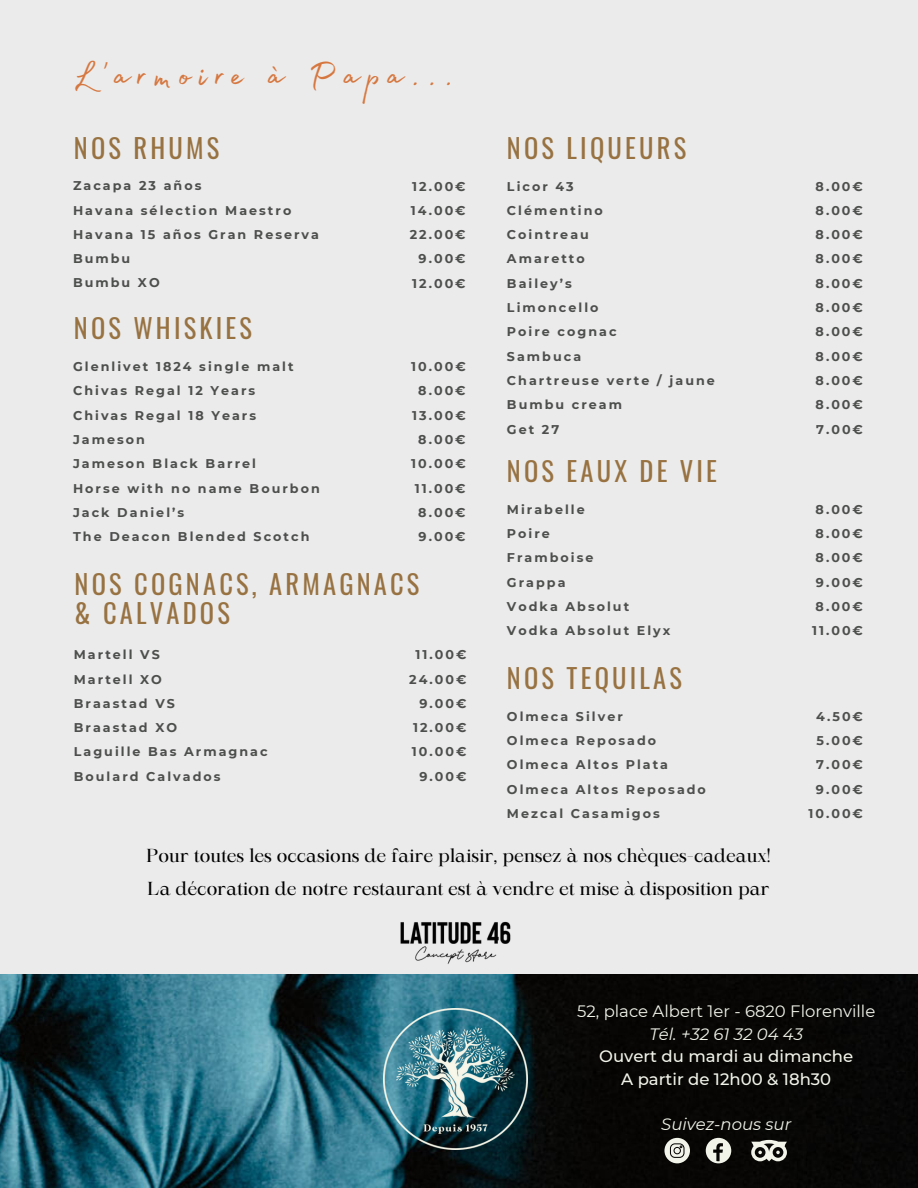
<style>
.page{position:relative;width:918px;height:1188px;background:#ebebeb}
.page>*{position:absolute;margin:0;border:0;box-sizing:border-box;transform-origin:0 0}
.t1{font:47.55px "Madelyn Fill";letter-spacing:.16em;color:#d6773f}
.t2{font:26.55px "Oswald";letter-spacing:.12em;color:#987241}
.t3{font:18px "Maharlika";color:#000}
.t4{font:500 16.5px "Montserrat";color:#f2f4ea}
.t5{font:16.5px "Montserrat";color:#f2f4ea}
.t6{font:italic 16.5px "Montserrat";color:#f2f4ea}
.t7{font:700 12.75px "Montserrat";letter-spacing:.16em;color:#4d4f4d}
</style>
<div class="page">
<img style="left:0;top:974px;width:918px;height:214px">
<svg style="left:706px;top:1138px;width:25px;height:25px"></svg>
<svg style="left:664px;top:1138px;width:26px;height:25px"></svg>
<svg style="left:751px;top:1140px;width:36px;height:21px"></svg>
<img style="left:383px;top:1009px;width:144px;height:140px">
<img style="left:400px;top:921px;width:111px;height:43px">
<p class="t1" style="left:73px;top:39px;width:382px">L'armoire à Papa...</p>
<p class="t2" style="left:74px;top:127px;width:147px">NOS RHUMS</p>
<p class="t7" style="left:73px;top:178px;width:130px">Zacapa 23 años</p>
<p class="t7" style="left:73px;top:202px;width:220px">Havana sélection Maestro</p>
<p class="t7" style="left:73px;top:227px;width:248px">Havana 15 años Gran Reserva</p>
<p class="t7" style="left:73px;top:251px;width:59px">Bumbu</p>
<p class="t7" style="left:73px;top:275px;width:88px">Bumbu XO</p>
<p class="t2" style="left:74px;top:307px;width:180px">NOS WHISKIES</p>
<p class="t7" style="left:73px;top:359px;width:222px">Glenlivet 1824 single malt</p>
<p class="t7" style="left:73px;top:383px;width:184px">Chivas Regal 12 Years</p>
<p class="t7" style="left:73px;top:407px;width:185px">Chivas Regal 18 Years</p>
<p class="t7" style="left:73px;top:432px;width:73px">Jameson</p>
<p class="t7" style="left:73px;top:456px;width:184px">Jameson Black Barrel</p>
<p class="t7" style="left:73px;top:480px;width:248px">Horse with no name Bourbon</p>
<p class="t7" style="left:73px;top:504px;width:113px">Jack Daniel’s</p>
<p class="t7" style="left:73px;top:529px;width:238px">The Deacon Blended Scotch</p>
<p class="t7" style="left:412px;top:178px;width:55px">12.00€</p>
<p class="t7" style="left:411px;top:202px;width:56px">14.00€</p>
<p class="t7" style="left:410px;top:227px;width:58px">22.00€</p>
<p class="t7" style="left:419px;top:251px;width:49px">9.00€</p>
<p class="t7" style="left:412px;top:275px;width:55px">12.00€</p>
<p class="t7" style="left:411px;top:359px;width:56px">10.00€</p>
<p class="t7" style="left:418px;top:383px;width:49px">8.00€</p>
<p class="t7" style="left:412px;top:407px;width:55px">13.00€</p>
<p class="t7" style="left:418px;top:432px;width:49px">8.00€</p>
<p class="t7" style="left:411px;top:456px;width:56px">10.00€</p>
<p class="t7" style="left:415px;top:480px;width:53px">11.00€</p>
<p class="t7" style="left:418px;top:504px;width:49px">8.00€</p>
<p class="t7" style="left:419px;top:529px;width:49px">9.00€</p>
<p class="t2" style="left:75px;top:563px;width:346px">NOS COGNACS, ARMAGNACS</p>
<p class="t2" style="left:75px;top:592px;width:157px">&amp; CALVADOS</p>
<p class="t7" style="left:74px;top:647px;width:87px">Martell VS</p>
<p class="t7" style="left:74px;top:671px;width:90px">Martell XO</p>
<p class="t7" style="left:74px;top:696px;width:103px">Braastad VS</p>
<p class="t7" style="left:74px;top:720px;width:105px">Braastad XO</p>
<p class="t7" style="left:74px;top:744px;width:195px">Laguille Bas Armagnac</p>
<p class="t7" style="left:74px;top:768px;width:148px">Boulard Calvados</p>
<p class="t7" style="left:416px;top:647px;width:53px">11.00€</p>
<p class="t7" style="left:409px;top:671px;width:59px">24.00€</p>
<p class="t7" style="left:419px;top:696px;width:49px">9.00€</p>
<p class="t7" style="left:413px;top:720px;width:55px">12.00€</p>
<p class="t7" style="left:412px;top:744px;width:56px">10.00€</p>
<p class="t7" style="left:419px;top:768px;width:49px">9.00€</p>
<p class="t2" style="left:507px;top:127px;width:181px">NOS LIQUEURS</p>
<p class="t7" style="left:507px;top:178px;width:68px">Licor 43</p>
<p class="t7" style="left:507px;top:202px;width:97px">Clémentino</p>
<p class="t7" style="left:507px;top:227px;width:83px">Cointreau</p>
<p class="t7" style="left:507px;top:251px;width:79px">Amaretto</p>
<p class="t7" style="left:507px;top:275px;width:66px">Bailey’s</p>
<p class="t7" style="left:507px;top:300px;width:93px">Limoncello</p>
<p class="t7" style="left:507px;top:324px;width:111px">Poire cognac</p>
<p class="t7" style="left:507px;top:348px;width:76px">Sambuca</p>
<p class="t7" style="left:507px;top:373px;width:209px">Chartreuse verte / jaune</p>
<p class="t7" style="left:507px;top:397px;width:117px">Bumbu cream</p>
<p class="t7" style="left:507px;top:421px;width:54px">Get 27</p>
<p class="t2" style="left:507px;top:450px;width:212px">NOS EAUX DE VIE</p>
<p class="t7" style="left:507px;top:501px;width:79px">Mirabelle</p>
<p class="t7" style="left:507px;top:526px;width:44px">Poire</p>
<p class="t7" style="left:507px;top:550px;width:88px">Framboise</p>
<p class="t7" style="left:507px;top:574px;width:60px">Grappa</p>
<p class="t7" style="left:507px;top:599px;width:124px">Vodka Absolut</p>
<p class="t7" style="left:507px;top:623px;width:165px">Vodka Absolut Elyx</p>
<p class="t2" style="left:507px;top:657px;width:177px">NOS TEQUILAS</p>
<p class="t7" style="left:507px;top:708px;width:117px">Olmeca Silver</p>
<p class="t7" style="left:507px;top:733px;width:151px">Olmeca Reposado</p>
<p class="t7" style="left:507px;top:757px;width:163px">Olmeca Altos Plata</p>
<p class="t7" style="left:507px;top:781px;width:200px">Olmeca Altos Reposado</p>
<p class="t7" style="left:507px;top:805px;width:154px">Mezcal Casamigos</p>
<p class="t3" style="left:147px;top:848px;width:626px">Pour toutes les occasions de faire plaisir, pensez à nos chèques-cadeaux!</p>
<p class="t3" style="left:148px;top:881px;width:623px">La décoration de notre restaurant est à vendre et mise à disposition par</p>
<p class="t7" style="left:816px;top:178px;width:49px">8.00€</p>
<p class="t7" style="left:816px;top:202px;width:49px">8.00€</p>
<p class="t7" style="left:816px;top:227px;width:49px">8.00€</p>
<p class="t7" style="left:816px;top:251px;width:49px">8.00€</p>
<p class="t7" style="left:816px;top:275px;width:49px">8.00€</p>
<p class="t7" style="left:816px;top:300px;width:49px">8.00€</p>
<p class="t7" style="left:816px;top:324px;width:49px">8.00€</p>
<p class="t7" style="left:816px;top:348px;width:49px">8.00€</p>
<p class="t7" style="left:816px;top:373px;width:49px">8.00€</p>
<p class="t7" style="left:816px;top:397px;width:49px">8.00€</p>
<p class="t7" style="left:816px;top:421px;width:48px">7.00€</p>
<p class="t7" style="left:816px;top:501px;width:49px">8.00€</p>
<p class="t7" style="left:816px;top:526px;width:49px">8.00€</p>
<p class="t7" style="left:816px;top:550px;width:49px">8.00€</p>
<p class="t7" style="left:816px;top:574px;width:49px">9.00€</p>
<p class="t7" style="left:816px;top:599px;width:49px">8.00€</p>
<p class="t7" style="left:812px;top:623px;width:53px">11.00€</p>
<p class="t7" style="left:816px;top:708px;width:48px">4.50€</p>
<p class="t7" style="left:816px;top:733px;width:48px">5.00€</p>
<p class="t7" style="left:816px;top:757px;width:48px">7.00€</p>
<p class="t7" style="left:816px;top:781px;width:49px">9.00€</p>
<p class="t7" style="left:808px;top:805px;width:56px">10.00€</p>
<p class="t5" style="left:577px;top:1001px;width:300px">52, place Albert 1er - 6820 Florenville</p>
<p class="t6" style="left:649px;top:1024px;width:155px">Tél. +32 61 32 04 43</p>
<p class="t4" style="left:599px;top:1046px;width:256px">Ouvert du mardi au dimanche</p>
<p class="t4" style="left:621px;top:1069px;width:212px">A partir de 12h00 &amp; 18h30</p>
<p class="t6" style="left:661px;top:1114px;width:132px">Suivez-nous sur</p>
</div>
